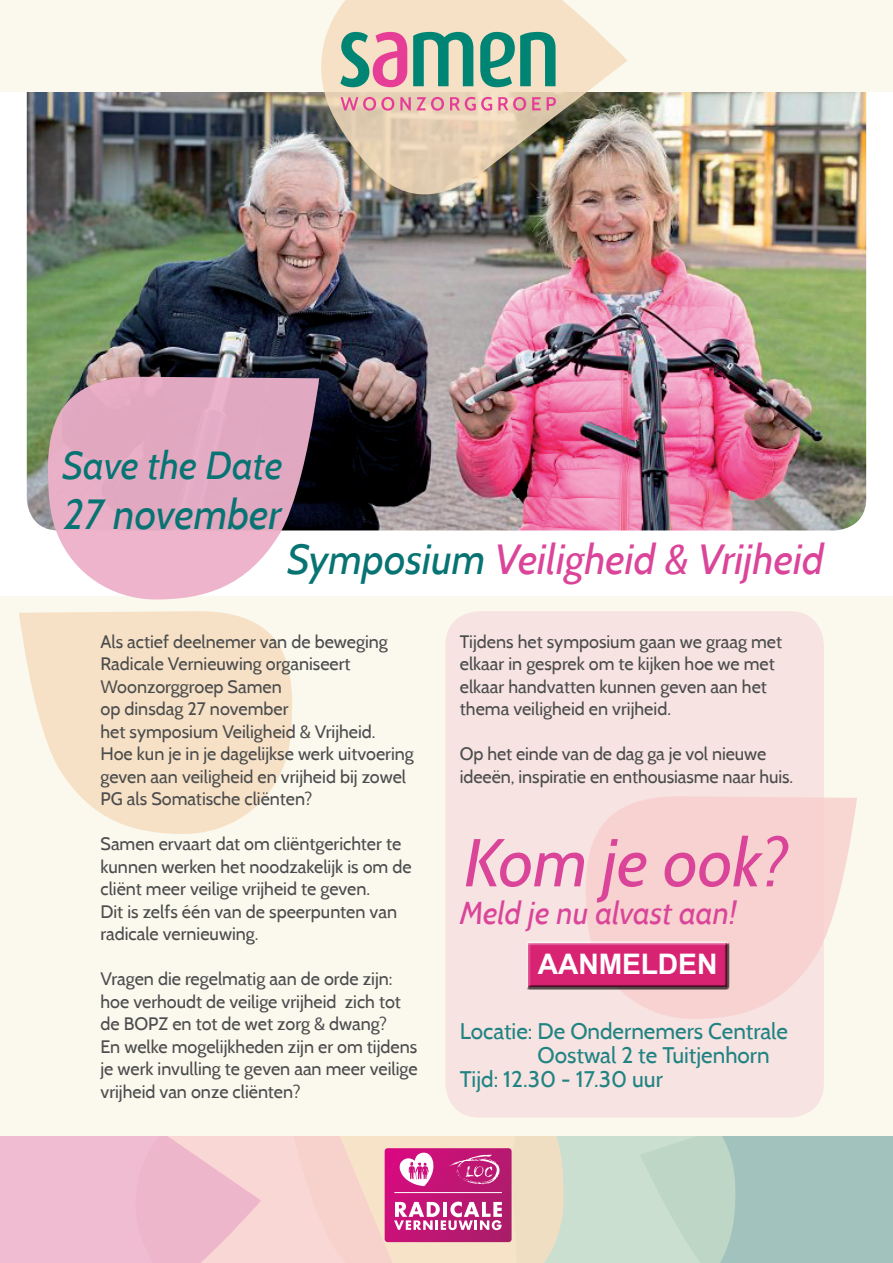
<style>
.page{position:relative;width:893px;height:1263px;background:#fff}
.page>*{position:absolute;margin:0;border:0;box-sizing:border-box;transform-origin:0 0}
.t1{font:italic 67.5px "Cabin";color:#da4599}
.t2{font:italic 42px "Cabin";color:#da4599}
.t3{font:italic 42px "Cabin";color:#077473}
.t4{font:italic 39px "Cabin";color:#077473}
.t5{font:italic 31.5px "Cabin";color:#da4599}
.t6{font:700 28.35px "Arial";letter-spacing:-.005em;color:#fff}
.t7{font:22.5px "Cabin";color:#208382}
.t8{font:18px/22.5px "Cabin";color:#4b4c4d}
.s1{color:#077473}
</style>
<div class="page">
<div style="left:738px;top:1135px;width:155px;height:128px;background:#a2c2bd"></div>
<svg style="left:261px;top:1135px;width:124px;height:128px;background:#f7d6cf"></svg>
<svg style="left:0;top:1135px;width:261px;height:128px;background:#f0bed0"></svg>
<div style="left:0;top:596px;width:893px;height:539px;background:#fbf8ed"></div>
<div style="left:445px;top:611px;width:379px;height:506px;background:#f6e3e2;border-radius:34px"></div>
<img style="left:27px;top:91px;width:839px;height:439px">
<svg style="left:19px;top:611px;width:273px;height:223px;fill:#f6e1c6"></svg>
<svg style="left:584px;top:796px;width:273px;height:223px;fill:#f7d2d1"></svg>
<div style="left:0;top:0;width:893px;height:91px;background:#fbf8ed"></div>
<svg style="left:385px;top:1085px;width:353px;height:178px"></svg>
<svg style="left:46px;top:377px;width:273px;height:222px;background:#dcaec1"></svg>
<img style="left:312px;top:0;width:316px;height:224px">
<svg style="left:340px;top:97px;width:54px;height:14px"></svg>
<svg style="left:400px;top:97px;width:44px;height:14px"></svg>
<svg style="left:450px;top:97px;width:42px;height:14px"></svg>
<svg style="left:498px;top:97px;width:28px;height:14px"></svg>
<svg style="left:532px;top:97px;width:9px;height:13px"></svg>
<svg style="left:547px;top:97px;width:9px;height:13px"></svg>
<svg style="left:340px;top:32px;width:67px;height:55px;background:#b89ba5"></svg>
<svg style="left:413px;top:32px;width:60px;height:54px;background:#69ac97"></svg>
<svg style="left:480px;top:32px;width:75px;height:55px;background:#6eae99"></svg>
<div style="left:526px;top:941px;width:204px;height:47px;background:#fae3e2"></div>
<div style="left:526px;top:942px;width:204px;height:47px;background:#231f20;opacity:.75"></div>
<h3 class="t4" style="left:62px;top:441px;width:222px">Save the Date</h3>
<h2 class="t3" style="left:64px;top:489px;width:219px">27 november</h2>
<h2 class="t2" style="left:287px;top:533px;width:538px"><span class="s1">Symposium</span> Veiligheid &amp; Vrijheid</h2>
<p class="t8" style="left:100px;top:630px;width:315px">Als actief deelnemer van de beweging Radicale Vernieuwing organiseert Woonzorggroep Samen<br>op dinsdag 27 november<br>het symposium Veiligheid &amp; Vrijheid.<br>Hoe kun je in je dagelijkse werk uitvoering geven aan veiligheid en vrijheid bij zowel PG als Somatische cliënten?</p>
<p class="t8" style="left:100px;top:833px;width:313px">Samen ervaart dat om cliëntgerichter te kunnen werken het noodzakelijk is om de cliënt meer veilige vrijheid te geven.<br>Dit is zelfs één van de speerpunten van radicale vernieuwing.</p>
<p class="t8" style="left:100px;top:968px;width:319px">Vragen die regelmatig aan de orde zijn: hoe verhoudt de veilige vrijheid zich tot de BOPZ en tot de wet zorg &amp; dwang?<br>En welke mogelijkheden zijn er om tijdens je werk invulling te geven aan meer veilige vrijheid van onze cliënten?</p>
<p class="t8" style="left:460px;top:630px;width:324px">Tijdens het symposium gaan we graag met elkaar in gesprek om te kijken hoe we met elkaar handvatten kunnen geven aan het thema veiligheid en vrijheid.</p>
<p class="t8" style="left:460px;top:743px;width:335px">Op het einde van de dag ga je vol nieuwe ideeën, inspiratie en enthousiasme naar huis.</p>
<h1 class="t1" style="left:464px;top:821px;width:326px">Kom je ook?</h1>
<h3 class="t5" style="left:460px;top:894px;width:278px">Meld je nu alvast aan!</h3>
<h3 class="t6" style="left:538px;top:946px;width:181px">AANMELDEN</h3>
<p class="t7" style="left:460px;top:1017px;width:330px">Locatie: De Ondernemers Centrale</p>
<p class="t7" style="left:538px;top:1041px;width:234px">Oostwal 2 te Tuitjenhorn</p>
<p class="t7" style="left:460px;top:1065px;width:205px">Tijd: 12.30 - 17.30 uur</p>
</div>
